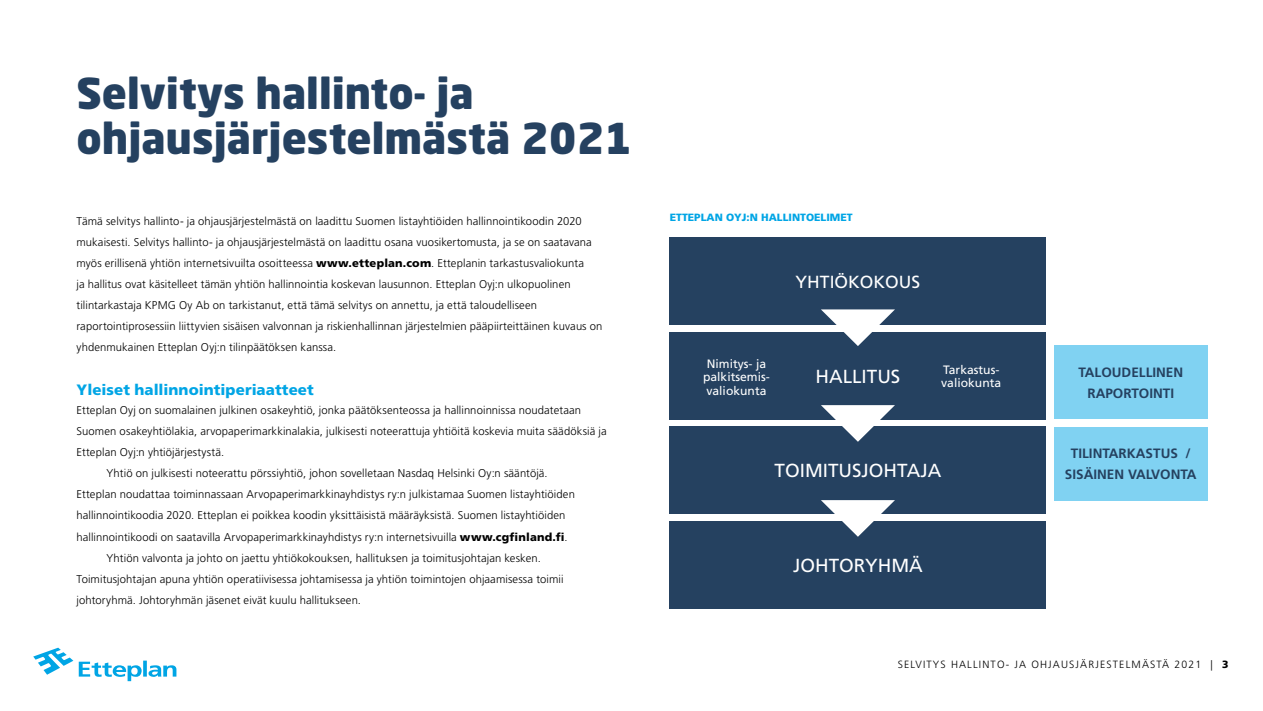
<style>
.page{position:relative;width:1263px;height:711px;background:#fff}
.page>*{position:absolute;margin:0;border:0;box-sizing:border-box;transform-origin:0 0}
.t1{font:900 42px/45px "Neo Sans Std";color:#254160}
.t2{font:18.9px "Frutiger LT Std";color:#fff}
.t3{font:17.55px "Frutiger LT Std";color:#fff}
.t4{font:900 15px "Frutiger LT Std";color:#00a5e5}
.t5{font:700 13.5px/21px "Frutiger LT Std";color:#254160;text-align:center}
.t6{font:12.15px/13.5px "Frutiger LT Std";color:#fff;text-align:center}
.t7{font:300 11.25px/21px "Frutiger LT Std";letter-spacing:.01em;color:#000}
.t8{font:300 10.5px "Frutiger LT Std";letter-spacing:.11em;color:#000}
.t9{font:900 10.5px "Frutiger LT Std";color:#00a5e5}
.s1{font-weight:900}
</style>
<div class="page">
<div style="left:670px;top:237px;width:376px;height:88px;background:#254160"></div>
<div style="left:670px;top:332px;width:376px;height:87px;background:#254160"></div>
<div style="left:670px;top:426px;width:376px;height:88px;background:#254160"></div>
<div style="left:670px;top:521px;width:376px;height:87px;background:#254160"></div>
<div style="left:1054px;top:345px;width:154px;height:73px;background:#80d2f2"></div>
<div style="left:1054px;top:427px;width:154px;height:73px;background:#80d2f2"></div>
<svg style="left:821px;top:405px;width:74px;height:36px"></svg>
<svg style="left:821px;top:500px;width:74px;height:36px"></svg>
<svg style="left:821px;top:309px;width:74px;height:37px"></svg>
<svg style="left:33px;top:647px;width:40px;height:27px"></svg>
<svg style="left:79px;top:660px;width:97px;height:21px"></svg>
<h1 class="t1" style="left:76px;top:69px;width:558px">Selvitys hallinto- ja ohjausjärjestelmästä 2021</h1>
<p class="t7" style="left:77px;top:211px;width:527px">Tämä selvitys hallinto- ja ohjausjärjestelmästä on laadittu Suomen listayhtiöiden hallinnointikoodin 2020 mukaisesti. Selvitys hallinto- ja ohjausjärjestelmästä on laadittu osana vuosikertomusta, ja se on saatavana myös erillisenä yhtiön internetsivuilta osoitteessa <span class="s1">www.etteplan.com</span>. Etteplanin tarkastusvaliokunta<br>ja hallitus ovat käsitelleet tämän yhtiön hallinnointia koskevan lausunnon. Etteplan Oyj:n ulkopuolinen tilintarkastaja KPMG Oy Ab on tarkistanut, että tämä selvitys on annettu, ja että taloudelliseen raportointiprosessiin liittyvien sisäisen valvonnan ja riskienhallinnan järjestelmien pääpiirteittäinen kuvaus on yhdenmukainen Etteplan Oyj:n tilinpäätöksen kanssa.</p>
<h3 class="t4" style="left:77px;top:380px;width:239px">Yleiset hallinnointiperiaatteet</h3>
<p class="t7" style="left:77px;top:400px;width:506px">Etteplan Oyj on suomalainen julkinen osakeyhtiö, jonka päätöksenteossa ja hallinnoinnissa noudatetaan</p>
<p class="t7" style="left:77px;top:421px;width:532px">Suomen osakeyhtiölakia, arvopaperimarkkinalakia, julkisesti noteerattuja yhtiöitä koskevia muita säädöksiä ja</p>
<p class="t7" style="left:77px;top:442px;width:149px">Etteplan Oyj:n yhtiöjärjestystä.</p>
<p class="t7" style="left:107px;top:463px;width:443px">Yhtiö on julkisesti noteerattu pörssiyhtiö, johon sovelletaan Nasdaq Helsinki Oy:n sääntöjä.</p>
<p class="t7" style="left:77px;top:484px;width:500px">Etteplan noudattaa toiminnassaan Arvopaperimarkkinayhdistys ry:n julkistamaa Suomen listayhtiöiden</p>
<p class="t7" style="left:77px;top:505px;width:490px">hallinnointikoodia 2020. Etteplan ei poikkea koodin yksittäisistä määräyksistä. Suomen listayhtiöiden</p>
<p class="t7" style="left:77px;top:526px;width:493px">hallinnointikoodi on saatavilla Arvopaperimarkkinayhdistys ry:n internetsivuilla <span class="s1">www.cgfinland.fi</span>.</p>
<p class="t7" style="left:107px;top:547px;width:436px">Yhtiön valvonta ja johto on jaettu yhtiökokouksen, hallituksen ja toimitusjohtajan kesken.</p>
<p class="t7" style="left:77px;top:568px;width:488px">Toimitusjohtajan apuna yhtiön operatiivisessa johtamisessa ja yhtiön toimintojen ohjaamisessa toimii</p>
<p class="t7" style="left:77px;top:589px;width:286px">johtoryhmä. Johtoryhmän jäsenet eivät kuulu hallitukseen.</p>
<p class="t9" style="left:670px;top:210px;width:184px">ETTEPLAN OYJ:N HALLINTOELIMET</p>
<h3 class="t3" style="left:796px;top:271px;width:126px">YHTIÖKOKOUS</h3>
<p class="t6" style="left:703px;top:356px;width:68px">Nimitys- ja palkitsemis&shy;valiokunta</p>
<p class="t6" style="left:941px;top:362px;width:61px;text-align:left">Tarkastus&shy;valiokunta</p>
<h2 class="t2" style="left:815px;top:365px;width:86px">HALLITUS</h2>
<h2 class="t2" style="left:774px;top:459px;width:168px">TOIMITUSJOHTAJA</h2>
<h2 class="t2" style="left:793px;top:554px;width:131px">JOHTORYHMÄ</h2>
<p class="t5" style="left:1078px;top:361px;width:106px">TALOUDELLINEN<br>RAPORTOINTI</p>
<p class="t5" style="left:1065px;top:443px;width:133px">TILINTARKASTUS /<br>SISÄINEN VALVONTA</p>
<p class="t8" style="left:898px;top:658px;width:332px">SELVITYS HALLINTO- JA OHJAUSJÄRJESTELMÄSTÄ 2021 | <span class="s1">3</span></p>
</div>
